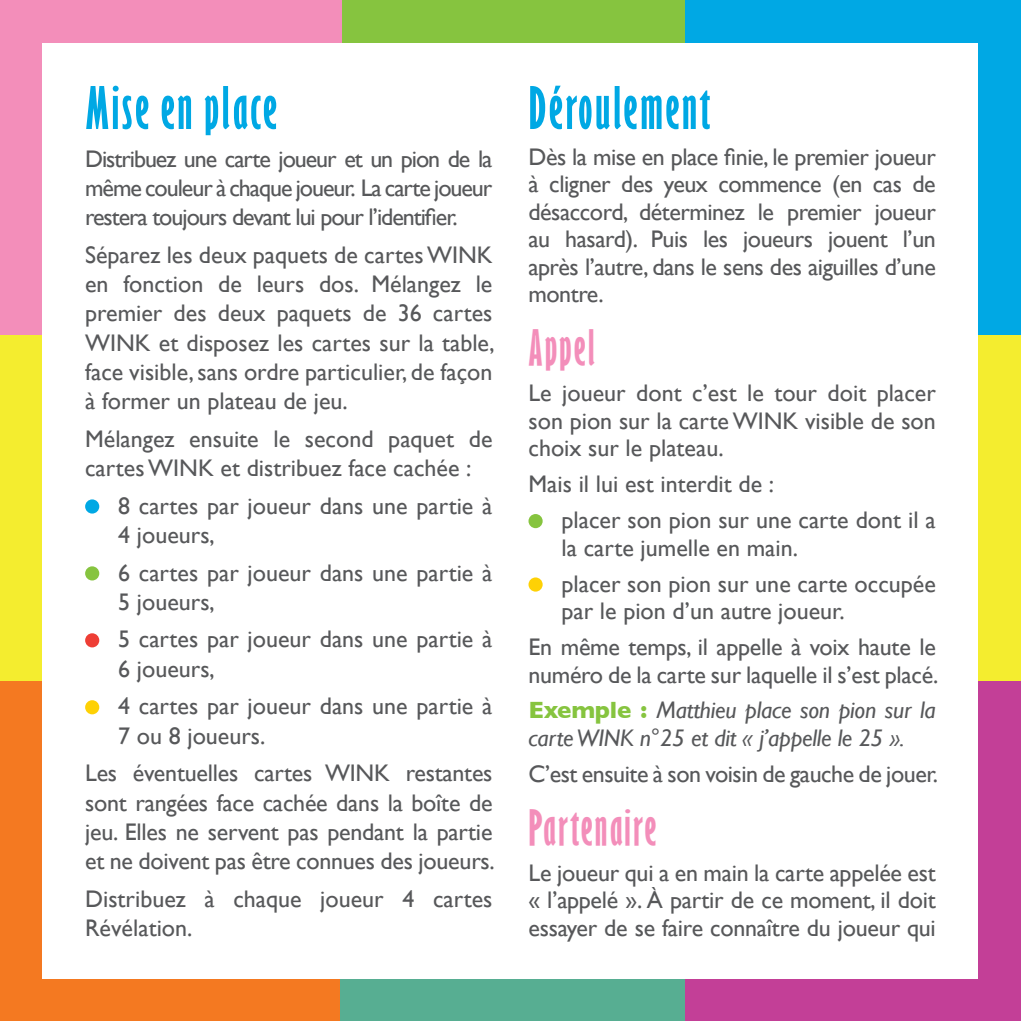
<style>
.page{position:relative;width:1021px;height:1021px;background:#fff}
.page>*{position:absolute;margin:0;border:0;box-sizing:border-box;transform-origin:0 0}
.t1{font:700 extra-condensed 54px "Gill Sans";letter-spacing:.05em;color:#00a8e4}
.t2{font:700 extra-condensed 45px "Gill Sans";letter-spacing:.05em;color:#f38eba}
.t3{font:24px/29.1px "Gill Sans";color:#57585a}
.t4{font:24px "Gill Sans";letter-spacing:-.02em;color:#57585a}
.t5{font:italic 24px "Gill Sans";letter-spacing:-.01em;color:#57585a}
.s1{font-weight:700;color:#86c43f}
.s2{font-style:italic}
</style>
<div class="page">
<div style="left:339px;top:919px;width:346px;height:102px;background:#57ae92"></div>
<div style="left:685px;top:680px;width:336px;height:341px;background:#c33f97"></div>
<div style="left:0;top:680px;width:340px;height:341px;background:#f47921"></div>
<div style="left:683px;top:0;width:338px;height:336px;background:#00a8e4"></div>
<div style="left:341px;top:0;width:343px;height:122px;background:#86c43f"></div>
<div style="left:0;top:0;width:342px;height:337px;background:#f38eba"></div>
<div style="left:0;top:335px;width:1021px;height:345px;background:#f4ed2f"></div>
<div style="left:43px;top:43px;width:935px;height:935px;background:#fff"></div>
<div style="left:85px;top:499px;width:14px;height:14px;background:#00a8e4;border-radius:50%"></div>
<div style="left:85px;top:566px;width:14px;height:14px;background:#86c43f;border-radius:50%"></div>
<div style="left:85px;top:633px;width:14px;height:14px;background:#ee3e35;border-radius:50%"></div>
<div style="left:85px;top:700px;width:14px;height:14px;background:#fed105;border-radius:50%"></div>
<div style="left:528px;top:514px;width:14px;height:14px;background:#86c43f;border-radius:50%"></div>
<div style="left:528px;top:577px;width:14px;height:14px;background:#fed105;border-radius:50%"></div>
<h1 class="t1" style="left:85px;top:75px;width:193px">Mise en place</h1>
<p class="t3" style="left:85px;top:144px;width:409px;text-align:justify">Distribuez une carte joueur et un pion de la même couleur à chaque joueur. La carte joueur restera toujours devant lui pour l’identifier.</p>
<p class="t3" style="left:85px;top:240px;width:411px;text-align:justify">Séparez les deux paquets de cartes WINK en fonction de leurs dos. Mélangez le premier des deux paquets de 36 cartes WINK et disposez les cartes sur la table, face visible, sans ordre particulier, de façon à former un plateau de jeu.</p>
<p class="t3" style="left:85px;top:424px;width:409px">Mélangez ensuite le second paquet de cartes WINK et distribuez face cachée :</p>
<p class="t3" style="left:118px;top:490px;width:376px">8 cartes par joueur dans une partie à<br>4 joueurs,</p>
<p class="t3" style="left:118px;top:557px;width:376px">6 cartes par joueur dans une partie à<br>5 joueurs,</p>
<p class="t3" style="left:118px;top:624px;width:376px">5 cartes par joueur dans une partie à<br>6 joueurs,</p>
<p class="t3" style="left:118px;top:691px;width:376px">4 cartes par joueur dans une partie à<br>7 ou 8 joueurs.</p>
<p class="t3" style="left:85px;top:758px;width:411px;text-align:justify">Les éventuelles cartes WINK restantes sont rangées face cachée dans la boîte de jeu. Elles ne servent pas pendant la partie et ne doivent pas être connues des joueurs.</p>
<p class="t3" style="left:85px;top:883px;width:409px">Distribuez à chaque joueur 4 cartes<br>Révélation.</p>
<h1 class="t1" style="left:528px;top:75px;width:183px">Déroulement</h1>
<p class="t3" style="left:528px;top:143px;width:409px;line-height:27.6px;text-align:justify">Dès la mise en place finie, le premier joueur à cligner des yeux commence (en cas de désaccord, déterminez le premier joueur au hasard). Puis les joueurs jouent l’un après l’autre, dans le sens des aiguilles d’une montre.</p>
<h2 class="t2" style="left:528px;top:320px;width:68px">Appel</h2>
<p class="t3" style="left:528px;top:379px;width:409px;line-height:27.6px;text-align:justify">Le joueur dont c’est le tour doit placer son pion sur la carte WINK visible de son choix sur le plateau.</p>
<p class="t3" style="left:561px;top:466px;width:376px;line-height:36px;text-indent:-33px">Mais il lui est interdit de :<br>placer son pion sur une carte dont il a</p>
<p class="t3" style="left:561px;top:529px;width:376px;line-height:36px">la carte jumelle en main.<br>placer son pion sur une carte occupée</p>
<p class="t3" style="left:528px;top:593px;width:409px;line-height:36px;text-indent:33px">par le pion d’un autre joueur.<br>En même temps, il appelle à voix haute le</p>
<p class="t3" style="left:528px;top:656px;width:411px;line-height:36px">numéro de la carte sur laquelle il s’est placé.<br><span class="s1">Exemple :</span> <span class="s2">Matthieu place son pion sur la</span></p>
<p class="t5" style="left:528px;top:724px;width:378px">carte WINK n°25 et dit « j’appelle le 25 ».</p>
<p class="t4" style="left:528px;top:759px;width:411px">C’est ensuite à son voisin de gauche de jouer.</p>
<h2 class="t2" style="left:528px;top:800px;width:129px">Partenaire</h2>
<p class="t3" style="left:528px;top:858px;width:409px;line-height:27.6px;text-align:justify">Le joueur qui a en main la carte appelée est « l’appelé ». À partir de ce moment, il doit essayer de se faire connaître du joueur qui</p>
</div>
